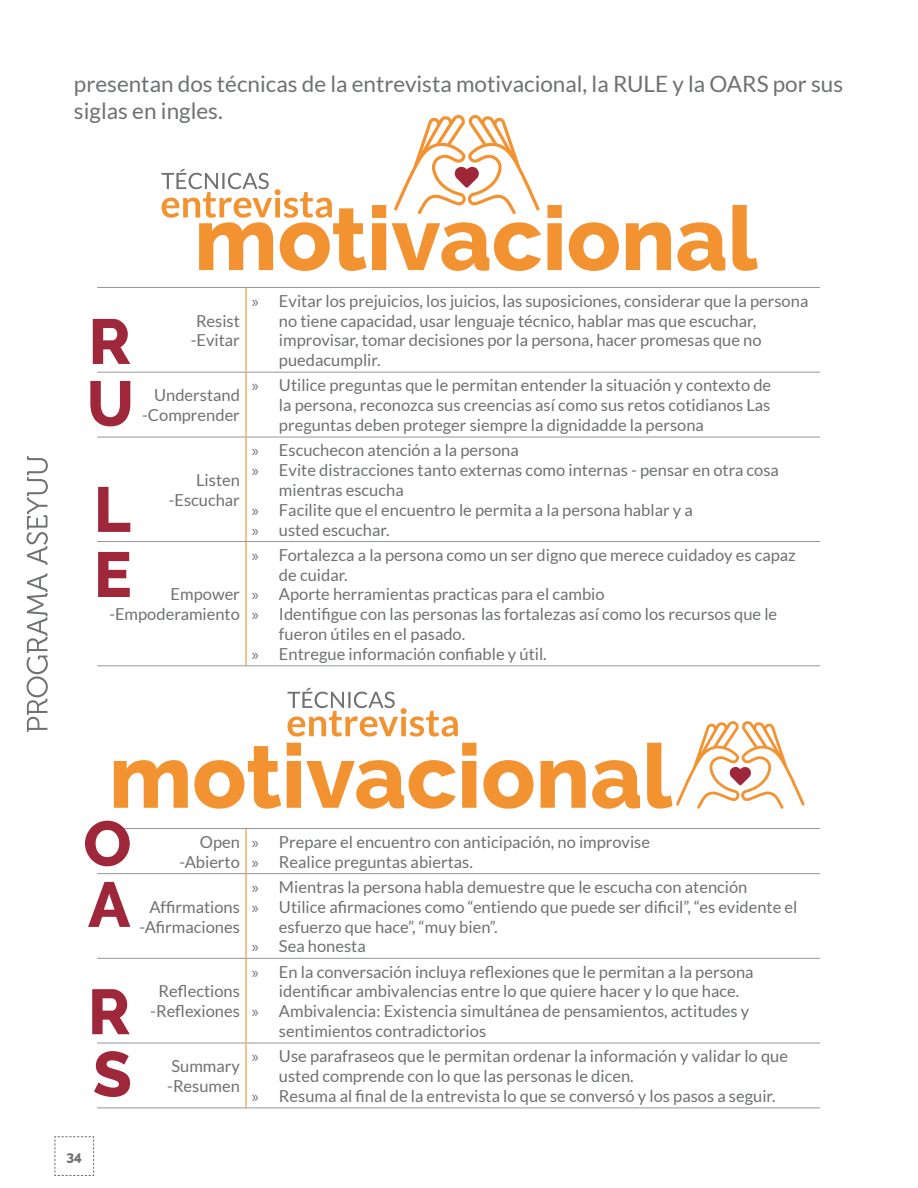
<style>
.page{position:relative;width:918px;height:1188px;background:#fff}
.page>*{position:absolute;margin:0;border:0;box-sizing:border-box;transform-origin:0 0}
.gens{font:22.5px/27px "Lato";color:#6e7072}
.gens-2{font:16.5px/19.8px "Lato";color:#6e7072}
.t1{font:800 13.5px "Raleway";color:#6e7072}
.s1{font-family:"Myriad Pro"}
</style>
<div class="page">
<svg style="left:27px;top:456px;width:21px;height:276px"></svg>
<svg style="left:54px;top:1136px;width:40px;height:40px"></svg>
<hr style="left:97px;top:287px;width:149px;height:1px;background:#949699">
<hr style="left:246px;top:287px;width:574px;height:1px;background:#949699">
<hr style="left:97px;top:372px;width:149px;height:1px;background:#949699">
<hr style="left:246px;top:372px;width:574px;height:1px;background:#949699">
<hr style="left:97px;top:437px;width:149px;height:1px;background:#949699">
<hr style="left:246px;top:437px;width:574px;height:1px;background:#949699">
<hr style="left:97px;top:541px;width:149px;height:1px;background:#949699">
<hr style="left:246px;top:541px;width:574px;height:1px;background:#949699">
<hr style="left:97px;top:665px;width:149px;height:1px;background:#949699">
<hr style="left:246px;top:665px;width:574px;height:1px;background:#949699">
<hr style="left:245px;top:288px;width:2px;height:84px;background:#f39231">
<hr style="left:245px;top:373px;width:2px;height:64px;background:#f39231">
<hr style="left:245px;top:437px;width:2px;height:104px;background:#f39231">
<hr style="left:245px;top:542px;width:2px;height:123px;background:#f39231">
<hr style="left:97px;top:828px;width:149px;height:1px;background:#949699">
<hr style="left:246px;top:828px;width:574px;height:1px;background:#949699">
<hr style="left:97px;top:873px;width:149px;height:1px;background:#949699">
<hr style="left:246px;top:873px;width:574px;height:1px;background:#949699">
<hr style="left:97px;top:958px;width:149px;height:1px;background:#949699">
<hr style="left:246px;top:958px;width:574px;height:1px;background:#949699">
<hr style="left:97px;top:1043px;width:149px;height:1px;background:#949699">
<hr style="left:246px;top:1043px;width:574px;height:1px;background:#949699">
<hr style="left:97px;top:1108px;width:149px;height:1px;background:#949699">
<hr style="left:246px;top:1108px;width:574px;height:1px;background:#949699">
<hr style="left:245px;top:829px;width:2px;height:44px;background:#f39231">
<hr style="left:245px;top:874px;width:2px;height:84px;background:#f39231">
<hr style="left:245px;top:959px;width:2px;height:84px;background:#f39231">
<hr style="left:245px;top:1043px;width:2px;height:65px;background:#f39231">
<svg style="left:94px;top:1051px;width:36px;height:46px"></svg>
<svg style="left:92px;top:989px;width:38px;height:45px"></svg>
<svg style="left:88px;top:882px;width:42px;height:45px"></svg>
<svg style="left:85px;top:821px;width:45px;height:45px"></svg>
<svg style="left:98px;top:552px;width:32px;height:45px"></svg>
<svg style="left:98px;top:487px;width:32px;height:45px"></svg>
<svg style="left:90px;top:381px;width:40px;height:45px"></svg>
<svg style="left:93px;top:319px;width:37px;height:45px"></svg>
<svg style="left:162px;top:115px;width:596px;height:156px"></svg>
<svg style="left:114px;top:688px;width:691px;height:121px"></svg>
<p class="gens" style="left:74px;top:70px;width:771px">presentan dos técnicas de la entrevista motivacional, la RULE y la OARS por sus siglas en ingles.</p>
<p class="gens-2" style="left:196px;top:311px;width:45px">Resist</p>
<p class="gens-2" style="left:191px;top:330px;width:51px">-Evitar</p>
<p class="gens-2" style="left:154px;top:385px;width:87px">Understand</p>
<p class="gens-2" style="left:142px;top:405px;width:99px">-Comprender</p>
<p class="gens-2" style="left:196px;top:470px;width:45px">Listen</p>
<p class="gens-2" style="left:169px;top:490px;width:73px">-Escuchar</p>
<p class="gens-2" style="left:109px;top:584px;width:132px;text-align:right">Empower -Empoderamiento</p>
<p class="gens-2" style="left:279px;top:291px;width:531px;text-indent:-27px"><span class="s1">»</span> Evitar los prejuicios, los juicios, las suposiciones, considerar que la persona no tiene capacidad, usar lenguaje técnico, hablar mas que escuchar, improvisar, tomar decisiones por la persona, hacer promesas que no puedacumplir.</p>
<p class="gens-2" style="left:279px;top:375px;width:494px;text-align:justify;text-indent:-27px"><span class="s1">»</span> Utilice preguntas que le permitan entender la situación y contexto de la persona, reconozca sus creencias así como sus retos cotidianos Las preguntas deben proteger siempre la dignidadde la persona</p>
<p class="gens-2" style="left:252px;top:440px;width:268px"><span class="s1">»</span> Escuchecon atención a la persona</p>
<p class="gens-2" style="left:279px;top:460px;width:502px;text-indent:-27px"><span class="s1">»</span> Evite distracciones tanto externas como internas - pensar en otra cosa mientras escucha</p>
<p class="gens-2" style="left:252px;top:500px;width:442px"><span class="s1">»</span> Facilite que el encuentro le permita a la persona hablar y a</p>
<p class="gens-2" style="left:252px;top:520px;width:139px"><span class="s1">»</span> usted escuchar.</p>
<p class="gens-2" style="left:279px;top:545px;width:518px;text-indent:-27px"><span class="s1">»</span> Fortalezca a la persona como un ser digno que merece cuidadoy es capaz de cuidar.</p>
<p class="gens-2" style="left:252px;top:584px;width:354px"><span class="s1">»</span> Aporte herramientas practicas para el cambio</p>
<p class="gens-2" style="left:279px;top:604px;width:500px;text-indent:-27px"><span class="s1">»</span> Identifigue con las personas las fortalezas así como los recursos que le fueron útiles en el pasado.</p>
<p class="gens-2" style="left:252px;top:644px;width:296px"><span class="s1">»</span> Entregue información confiable y útil.</p>
<p class="gens-2" style="left:200px;top:832px;width:42px">Open</p>
<p class="gens-2" style="left:179px;top:852px;width:62px">-Abierto</p>
<p class="gens-2" style="left:139px;top:897px;width:102px;text-align:right">Affirmations -Afirmaciones</p>
<p class="gens-2" style="left:150px;top:981px;width:91px;text-align:center">Reflections -Reflexiones</p>
<p class="gens-2" style="left:252px;top:832px;width:400px"><span class="s1">»</span> Prepare el encuentro con anticipación, no improvise</p>
<p class="gens-2" style="left:252px;top:852px;width:222px"><span class="s1">»</span> Realice preguntas abiertas.</p>
<p class="gens-2" style="left:252px;top:877px;width:497px"><span class="s1">»</span> Mientras la persona habla demuestre que le escucha con atención</p>
<p class="gens-2" style="left:279px;top:897px;width:520px;text-indent:-27px"><span class="s1">»</span> Utilice afirmaciones como “entiendo que puede ser dificil”, “es evidente el esfuerzo que hace”, “muy bien”.</p>
<p class="gens-2" style="left:252px;top:936px;width:115px"><span class="s1">»</span> Sea honesta</p>
<p class="gens-2" style="left:279px;top:962px;width:476px;text-indent:-27px"><span class="s1">»</span> En la conversación incluya reflexiones que le permitan a la persona identificar ambivalencias entre lo que quiere hacer y lo que hace.</p>
<p class="gens-2" style="left:279px;top:1001px;width:472px;text-indent:-27px"><span class="s1">»</span> Ambivalencia: Existencia simultánea de pensamientos, actitudes y sentimientos contradictorios</p>
<p class="t1" style="left:67px;top:1148px;width:17px">34</p>
<p class="gens-2" style="left:167px;top:1056px;width:74px">Summary -Resumen</p>
<p class="gens-2" style="left:279px;top:1046px;width:511px;text-indent:-27px"><span class="s1">»</span> Use parafraseos que le permitan ordenar la información y validar lo que usted comprende con lo que las personas le dicen.</p>
<p class="gens-2" style="left:252px;top:1086px;width:525px"><span class="s1">»</span> Resuma al final de la entrevista lo que se conversó y los pasos a seguir.</p>
</div>
